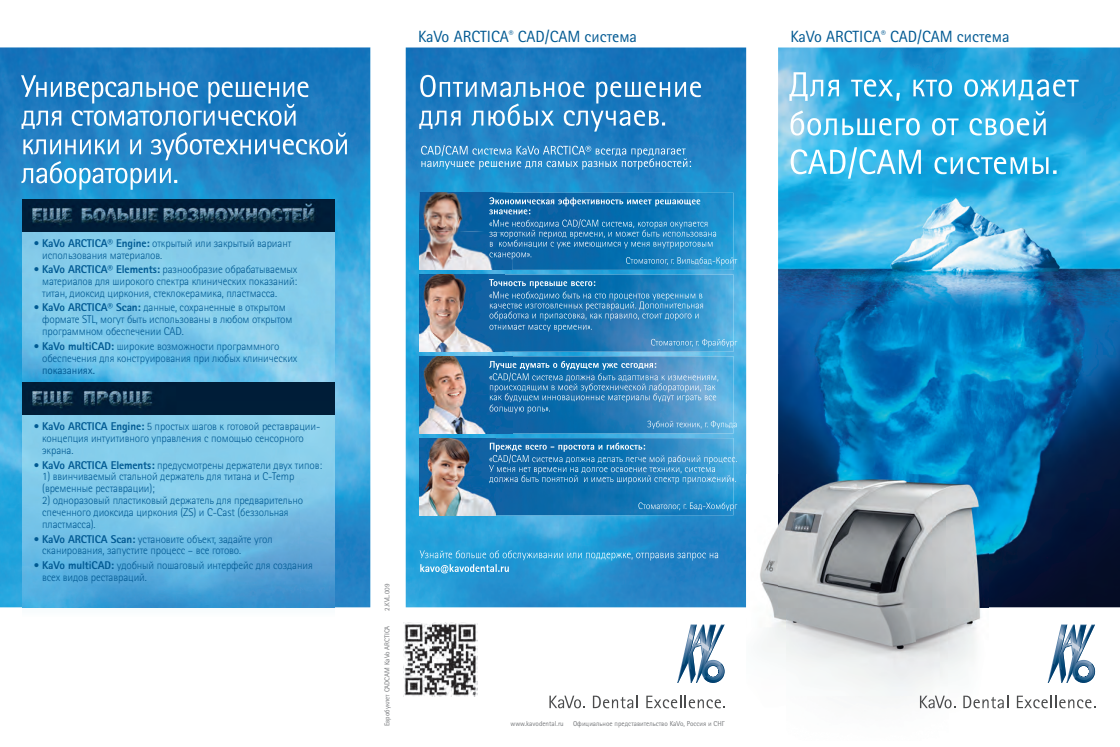
<style>
.page{position:relative;width:1120px;height:747px;background:#fff}
.page>*{position:absolute;margin:0;border:0;box-sizing:border-box;transform-origin:0 0}
.t1{font:16.25px "Rotis Sans Serif Pro Cyr";color:#005992}
.t2{font:300 11.25px/11.9px "Rotis Sans Serif Pro Cyr";letter-spacing:-.01em;color:#005992}
.t3{font:11.25px "Rotis Sans Serif Pro Cyr";letter-spacing:-.01em;color:#005992}
.t4{font:7.12px "Rotis Sans Serif Pro Cyr";color:#76787b}
.s1{font-weight:800}
</style>
<div class="page">
<img style="left:778px;top:48px;width:341px;height:559px">
<img style="left:405px;top:48px;width:341px;height:559px">
<img style="left:512px;top:193px;width:221px;height:77px">
<img style="left:505px;top:275px;width:228px;height:77px">
<img style="left:512px;top:356px;width:221px;height:77px">
<img style="left:496px;top:438px;width:237px;height:77px">
<img style="left:0;top:48px;width:370px;height:559px">
<img style="left:23px;top:232px;width:312px;height:150px">
<div style="left:23px;top:607px;width:312px;height:9px;background:#f8fcfd"></div>
<img style="left:23px;top:414px;width:312px;height:193px">
<img style="left:420px;top:193px;width:92px;height:37px">
<img style="left:420px;top:230px;width:92px;height:40px">
<img style="left:420px;top:275px;width:85px;height:77px">
<img style="left:420px;top:356px;width:92px;height:77px">
<img style="left:420px;top:438px;width:76px;height:77px">
<img style="left:403px;top:622px;width:74px;height:75px">
<svg style="left:677px;top:624px;width:47px;height:59px"></svg>
<svg style="left:592px;top:696px;width:45px;height:12px"></svg>
<svg style="left:646px;top:696px;width:78px;height:12px"></svg>
<svg style="left:549px;top:696px;width:35px;height:12px"></svg>
<img style="left:760px;top:528px;width:26px;height:120px">
<img style="left:786px;top:607px;width:202px;height:102px">
<img style="left:819px;top:607px;width:169px;height:1px">
<img style="left:777px;top:474px;width:211px;height:133px">
<img style="left:23px;top:200px;width:312px;height:32px">
<div style="left:23px;top:382px;width:312px;height:32px;background:#001e39"></div>
<svg style="left:21px;top:75px;width:326px;height:115px;background:#4294cd"></svg>
<svg style="left:419px;top:75px;width:281px;height:57px;background:#4291ca"></svg>
<svg style="left:421px;top:145px;width:269px;height:25px;background:#4798cf"></svg>
<svg style="left:489px;top:279px;width:213px;height:53px;background:#3082ba"></svg>
<svg style="left:489px;top:361px;width:229px;height:53px;background:#438cbf"></svg>
<svg style="left:489px;top:443px;width:247px;height:41px;background:#388ac0"></svg>
<svg style="left:419px;top:550px;width:298px;height:23px;background:#399ed5"></svg>
<svg style="left:790px;top:147px;width:266px;height:32px;background:#51bfe9"></svg>
<svg style="left:790px;top:110px;width:255px;height:26px;background:#5bc0e8"></svg>
<svg style="left:789px;top:72px;width:289px;height:29px;background:#4eb4e2"></svg>
<svg style="left:489px;top:197px;width:248px;height:69px;background:#2881ba"></svg>
<svg style="left:650px;top:339px;width:87px;height:8px"></svg>
<svg style="left:647px;top:421px;width:89px;height:8px"></svg>
<svg style="left:638px;top:502px;width:99px;height:9px"></svg>
<svg style="left:1047px;top:624px;width:47px;height:59px"></svg>
<svg style="left:963px;top:696px;width:41px;height:12px"></svg>
<svg style="left:1016px;top:696px;width:76px;height:12px"></svg>
<svg style="left:919px;top:696px;width:36px;height:12px"></svg>
<h1 class="t1" style="left:418px;top:27px;width:220px">KaVo ARCTICA<sup>®</sup> CAD/CAM система</h1>
<h1 class="t1" style="left:790px;top:27px;width:220px">KaVo ARCTICA<sup>®</sup> CAD/CAM система</h1>
<p class="t2" style="left:42px;top:237px;width:250px;text-indent:-9px"><span class="s1">• KaVo ARCTICA® Engine:</span> открытый или закрытый вариант использования материалов.</p>
<p class="t2" style="left:42px;top:264px;width:257px;text-align:justify;text-indent:-9px"><span class="s1">• KaVo ARCTICA® Elements:</span> разнообразие обрабатываемых материалов для широкого спектра клинических показаний: титан, диоксид циркония, стеклокерамика, пластмасса.</p>
<p class="t2" style="left:42px;top:302px;width:252px;text-indent:-9px"><span class="s1">• KaVo ARCTICA® Scan:</span> данные, сохраненные в открытом формате STL, могут быть использованы в любом открытом программном обеспечении CAD.</p>
<p class="t2" style="left:42px;top:340px;width:257px;text-indent:-9px"><span class="s1">• KaVo multiCAD:</span> широкие возможности программного обеспечения для конструирования при любых клинических</p>
<p class="t3" style="left:42px;top:363px;width:54px">показаниях.</p>
<p class="t2" style="left:42px;top:421px;width:279px;text-indent:-9px"><span class="s1">• KaVo ARCTICA Engine:</span> 5 простых шагов к готовой реставрации&shy;концепция интуитивного управления с помощью сенсорного экрана.</p>
<p class="t2" style="left:33px;top:459px;width:290px"><span class="s1">• KaVo ARCTICA Elements:</span> предусмотрены держатели двух типов:</p>
<p class="t2" style="left:42px;top:471px;width:254px">1) ввинчиваемый стальной держатель для титана и C-Temp (временные реставрации);</p>
<p class="t2" style="left:42px;top:495px;width:262px">2) одноразовый пластиковый держатель для предварительно спеченного диоксида циркония (ZS) и C-Cast (беззольная пластмасса).</p>
<p class="t2" style="left:42px;top:533px;width:232px;text-indent:-9px"><span class="s1">• KaVo ARCTICA Scan:</span> установите объект, задайте угол сканирования, запустите процесс – все готово.</p>
<p class="t2" style="left:42px;top:559px;width:272px;text-indent:-9px"><span class="s1">• KaVo multiCAD:</span> удобный пошаговый интерфейс для создания всех видов реставраций.</p>
<p class="t4" style="left:382px;top:611px;width:29px;rotate:-90deg">2.KVL.009</p>
<p class="t4" style="left:382px;top:726px;width:102px;rotate:-90deg">Евробуклет CADCAM KaVo ARCTICA</p>
<p class="t4" style="left:510px;top:719px;width:55px">www.kavodental.ru</p>
<p class="t4" style="left:573px;top:719px;width:153px">Официальное представительство KaVo, Россия и СНГ</p>
</div>
